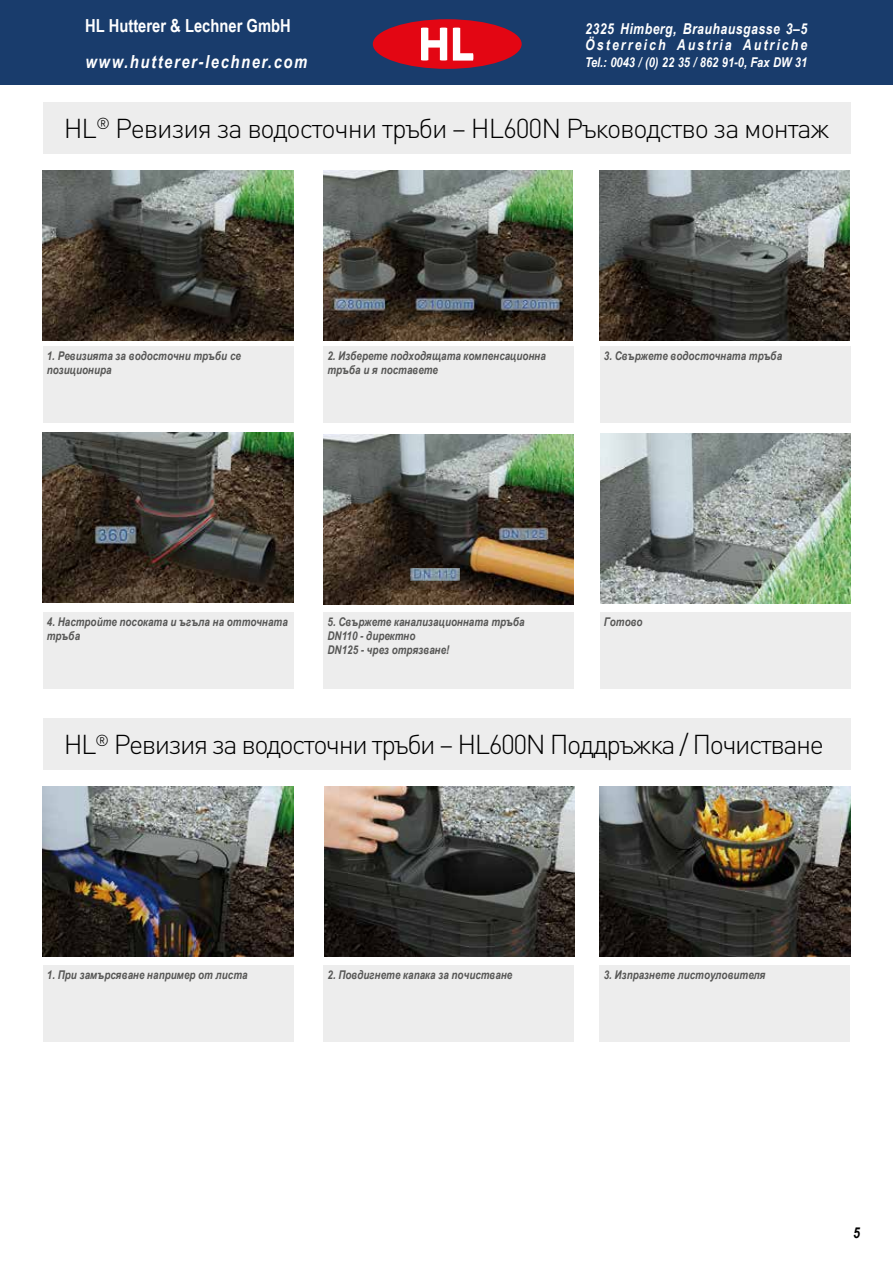
<style>
.page{position:relative;width:893px;height:1263px;background:#fff}
.page>*{position:absolute;margin:0;border:0;box-sizing:border-box;transform-origin:0 0}
.t1{font:300 27px "DIN Pro";letter-spacing:-.055em;color:#000}
.t2{font:700 18px/30px "Arial Narrow";color:#fff}
.t3{font:italic 700 18px "Arial Narrow";letter-spacing:.09em;color:#fff}
.t4{font:italic 700 15px/16.5px "Arial Narrow";letter-spacing:.14em;color:#fff}
.t5{font:italic 700 15px "Arial Narrow";color:#000}
.t6{font:italic 700 13.5px "Arial Narrow";color:#fff}
.t7{font:italic 700 12px/14.4px "Arial Narrow";color:#575756}
</style>
<div class="page">
<div style="left:0;top:0;width:893px;height:85px;background:#193c6c"></div>
<div style="left:373px;top:19px;width:149px;height:50px;background:#e30613;border-radius:50%"></div>
<svg style="left:453px;top:27px;width:21px;height:34px"></svg>
<svg style="left:421px;top:27px;width:26px;height:34px"></svg>
<img style="left:323px;top:170px;width:250px;height:170px">
<img style="left:43px;top:170px;width:250px;height:170px">
<img style="left:43px;top:432px;width:250px;height:171px">
<img style="left:324px;top:434px;width:249px;height:170px">
<img style="left:600px;top:170px;width:249px;height:170px">
<img style="left:411px;top:568px;width:49px;height:12px">
<img style="left:324px;top:787px;width:251px;height:170px">
<img style="left:43px;top:787px;width:250px;height:170px">
<img style="left:601px;top:433px;width:249px;height:170px">
<img style="left:600px;top:787px;width:250px;height:170px">
<div style="left:43px;top:102px;width:807px;height:51px;background:#ededed"></div>
<div style="left:43px;top:719px;width:807px;height:51px;background:#ededed"></div>
<div style="left:43px;top:347px;width:250px;height:76px;background:#ededed"></div>
<div style="left:323px;top:347px;width:251px;height:76px;background:#ededed"></div>
<div style="left:600px;top:347px;width:250px;height:76px;background:#ededed"></div>
<div style="left:323px;top:613px;width:251px;height:76px;background:#ededed"></div>
<div style="left:323px;top:965px;width:251px;height:77px;background:#ededed"></div>
<div style="left:599px;top:965px;width:251px;height:77px;background:#ededed"></div>
<div style="left:600px;top:613px;width:251px;height:76px;background:#ededed"></div>
<div style="left:43px;top:613px;width:251px;height:76px;background:#ededed"></div>
<div style="left:43px;top:965px;width:251px;height:77px;background:#ededed"></div>
<h2 class="t2" style="left:85px;top:9px;width:207px">HL Hutterer &amp; Lechner GmbH<br>EAN 9003076 +</h2>
<p class="t4" style="left:585px;top:19px;width:224px">2325 Himberg, Brauhausgasse 3–5<br>Österreich Austria Autriche</p>
<h2 class="t3" style="left:85px;top:48px;width:223px">www.hutterer-lechner.com</h2>
<p class="t6" style="left:585px;top:52px;width:223px">Tel.: 0043 / (0) 22 35 / 862 91-0, Fax DW 31</p>
<h1 class="t1" style="left:64px;top:107px;width:767px">HL<sup>®</sup> Ревизия за водосточни тръби – HL600N Ръководство за монтаж</h1>
<p class="t7" style="left:47px;top:348px;width:196px">1. Ревизията за водосточни тръби се позиционира</p>
<p class="t7" style="left:327px;top:348px;width:220px">2. Изберете подходящата компенсационна тръба и я поставете</p>
<p class="t7" style="left:604px;top:348px;width:180px">3. Свържете водосточната тръба</p>
<p class="t7" style="left:328px;top:614px;width:199px">5. Свържете канализационната тръба<br>DN110 - директно<br>DN125 - чрез отрязване!</p>
<p class="t7" style="left:47px;top:614px;width:242px">4. Настройте посоката и ъгъла на отточната</p>
<p class="t7" style="left:604px;top:614px;width:40px">Готово</p>
<p class="t7" style="left:47px;top:628px;width:35px">тръба</p>
<h1 class="t1" style="left:64px;top:724px;width:761px">HL<sup>®</sup> Ревизия за водосточни тръби – HL600N Поддръжка / Почистване</h1>
<p class="t7" style="left:47px;top:966px;width:202px">1. При замърсяване например от листа</p>
<p class="t7" style="left:328px;top:966px;width:186px">2. Повдигнете капака за почистване</p>
<p class="t7" style="left:604px;top:966px;width:163px">3. Изпразнете листоуловителя</p>
<p class="t5" style="left:853px;top:1221px;width:8px">5</p>
</div>
